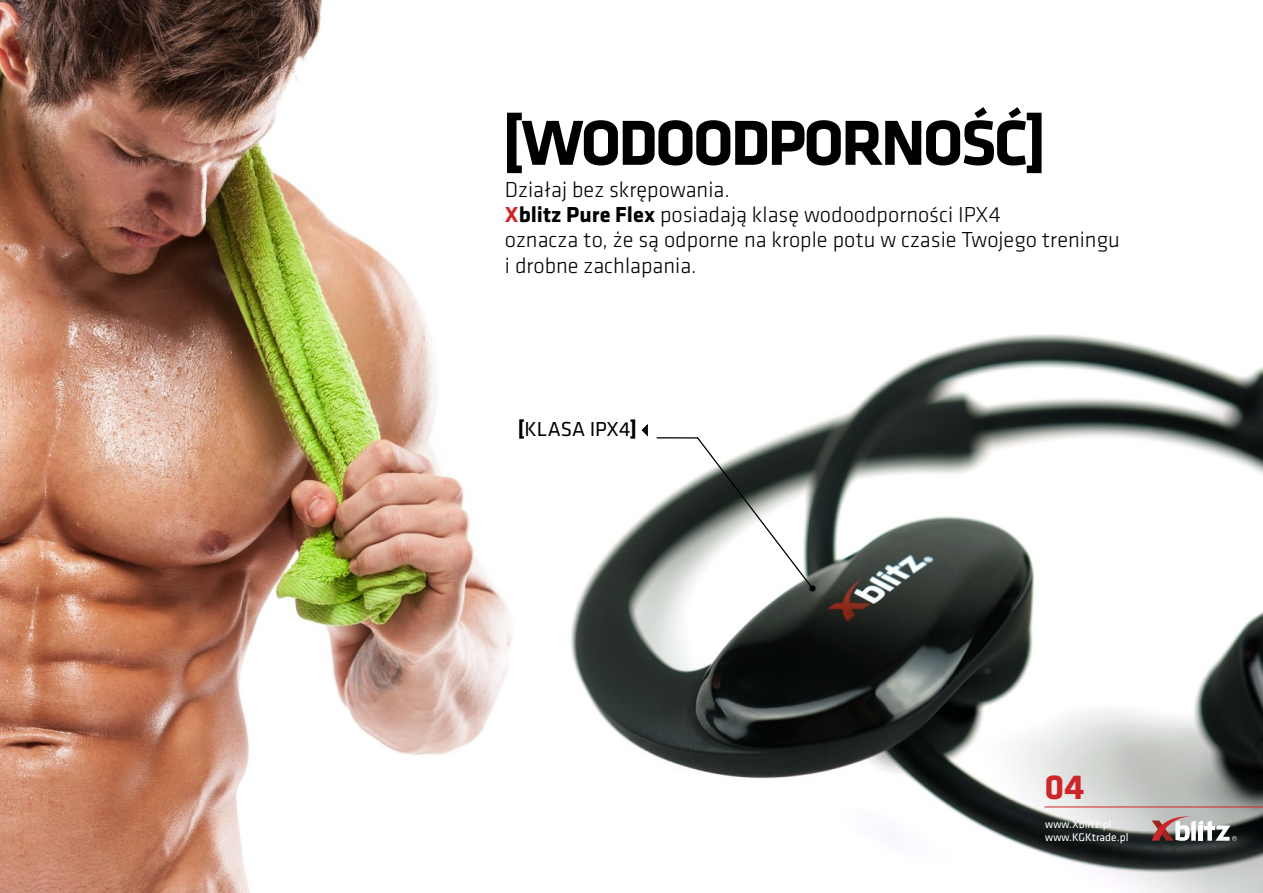
<style>
.page{position:relative;width:1263px;height:893px;background:#fff}
.page>*{position:absolute;margin:0;border:0;box-sizing:border-box;transform-origin:0 0}
.t1{font:700 66px "Klavika";letter-spacing:-.04em;color:#000}
.t2{font:700 36px "Klavika";color:#cd2628}
.t3{font:300 22.5px/25.3px "Klavika";color:#000}
.t4{font:21px "Klavika";color:#000}
.t5{font:11.55px/12.9px "Klavika";color:#fff}
.s1{font-weight:700;color:#cd2628}
.s2{font-weight:700}
</style>
<div class="page">
<img style="left:0;top:0;width:1263px;height:893px">
<svg style="left:642px;top:425px;width:6px;height:11px"></svg>
<svg style="left:657px;top:437px;width:158px;height:154px"></svg>
<hr style="left:1044px;top:806px;width:219px;height:1px;background:#cd2628">
<svg style="left:1152px;top:815px;width:85px;height:26px"></svg>
<h1 class="t1" style="left:502px;top:115px;width:546px">[WODOODPORNOŚĆ]</h1>
<p class="t3" style="left:505px;top:178px;width:616px">Działaj bez skrępowania.<br><span class="s1">X</span><span class="s2">blitz Pure Flex</span> posiadają klasę wodoodporności IPX4<br>oznacza to, że są odporne na krople potu w czasie Twojego treningu i drobne zachlapania.</p>
<p class="t4" style="left:518px;top:420px;width:121px"><span class="s2">[</span>KLASA IPX4<span class="s2">]</span></p>
<h2 class="t2" style="left:1044px;top:772px;width:42px">04</h2>
<p class="t5" style="left:1045px;top:819px;width:85px">www.Xblitz.pl www.KGKtrade.pl</p>
</div>
